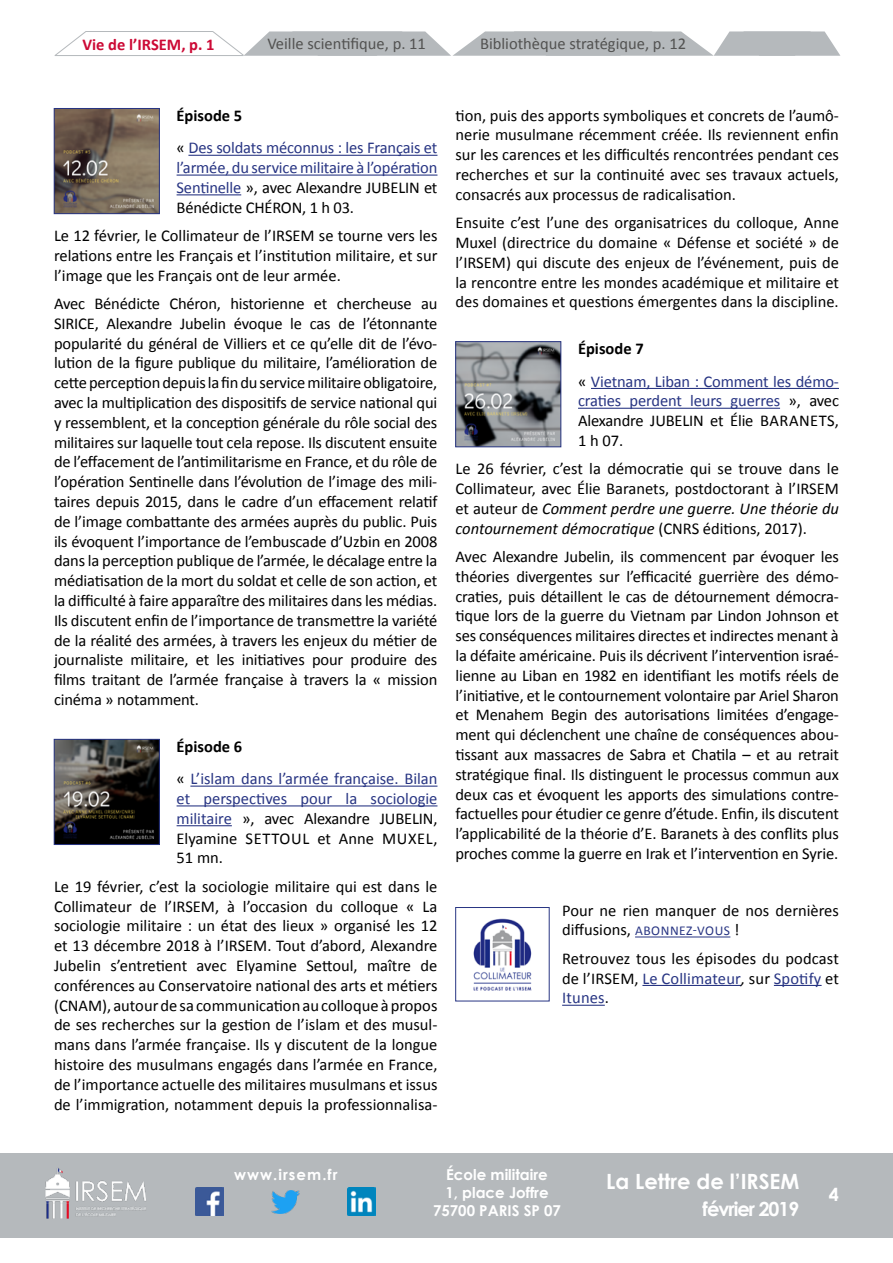
<style>
.page{position:relative;width:893px;height:1263px;background:#fff}
.page>*{position:absolute;margin:0;border:0;box-sizing:border-box;transform-origin:0 0}
.t1{font:700 21px "Century Gothic";color:#fff}
.t2{font:700 19.5px "Century Gothic";letter-spacing:-.05em;color:#fff}
.t3{font:700 18px "Century Gothic";color:#fff}
.t4{font:16.5px/19.8px "Calibri";color:#000;text-align:justify}
.t5{font:16.5px/32.5px "Calibri";letter-spacing:-.01em;color:#283583}
.t6{font:16.5px "Calibri";color:#525251}
.t7{font:700 16.5px "Calibri";color:#cc0935}
.t8{font:700 15px/18px "Century Gothic";color:#fff;text-align:center}
.t9{font:700 15px "Century Gothic";letter-spacing:.07em;color:#fff}
.s1{font-weight:700;color:#000}
.s2{color:#000}
.s3{color:#283583}
.s4{font-style:italic}
.s5{font-size:13.5px;color:#283583}
</style>
<div class="page">
<svg style="left:278px;top:1237px;width:20px;height:1px"></svg>
<svg style="left:54px;top:31px;width:32px;height:25px"></svg>
<hr style="left:55px;top:55px;width:189px;height:1px;background:#b5b9bc">
<hr style="left:86px;top:31px;width:127px;height:1px;background:#b5b9bc">
<svg style="left:213px;top:31px;width:628px;height:25px"></svg>
<div style="left:0;top:1152px;width:893px;height:85px;background:#b5b9bc"></div>
<img style="left:45px;top:1168px;width:101px;height:51px">
<img style="left:196px;top:1188px;width:28px;height:28px">
<img style="left:272px;top:1190px;width:28px;height:23px">
<img style="left:348px;top:1188px;width:28px;height:28px">
<hr style="left:188px;top:155px;width:249px;height:1px;background:#283583">
<hr style="left:177px;top:175px;width:260px;height:1px;background:#283583">
<hr style="left:177px;top:194px;width:64px;height:1px;background:#283583">
<hr style="left:190px;top:785px;width:247px;height:2px;background:#283583">
<hr style="left:177px;top:805px;width:260px;height:1px;background:#283583">
<hr style="left:177px;top:825px;width:55px;height:1px;background:#283583">
<img style="left:56px;top:110px;width:102px;height:102px">
<div style="left:54px;top:108px;width:106px;height:106px;border:1px solid #283583"></div>
<img style="left:56px;top:741px;width:102px;height:102px">
<div style="left:54px;top:739px;width:106px;height:106px;border:1px solid #283583"></div>
<hr style="left:591px;top:388px;width:248px;height:1px;background:#283583">
<hr style="left:578px;top:408px;width:202px;height:1px;background:#283583">
<hr style="left:635px;top:936px;width:95px;height:1px;background:#283583">
<hr style="left:642px;top:985px;width:99px;height:1px;background:#283583">
<hr style="left:774px;top:985px;width:48px;height:1px;background:#283583">
<hr style="left:562px;top:1005px;width:43px;height:1px;background:#283583">
<img style="left:457px;top:343px;width:102px;height:102px">
<div style="left:455px;top:341px;width:106px;height:106px;border:1px solid #283583"></div>
<img style="left:473px;top:918px;width:59px;height:73px">
<div style="left:455px;top:907px;width:94px;height:94px;border:1px solid #283583"></div>
<p class="t7" style="left:82px;top:34px;width:134px">Vie de l’IRSEM, p. 1</p>
<p class="t6" style="left:267px;top:33px;width:160px">Veille scientifique, p. 11</p>
<p class="t6" style="left:480px;top:33px;width:208px">Bibliothèque stratégique, p. 12</p>
<p class="t5" style="left:177px;top:99px;width:262px"><span class="s1">Épisode 5<br></span><span class="s2">«</span> Des soldats méconnus : les Français et</p>
<p class="t5" style="left:177px;top:158px;width:262px;line-height:19.8px;text-align:justify">l’armée, du service militaire à l’opération Sentinelle <span class="s2">», avec Alexandre JUBELIN et Bénédicte CHÉRON, 1 h 03.</span></p>
<p class="t4" style="left:54px;top:226px;width:385px">Le 12 février, le Collimateur de l’IRSEM se tourne vers les relations entre les Français et l’institution militaire, et sur l’image que les Français ont de leur armée.</p>
<p class="t4" style="left:54px;top:294px;width:385px">Avec Bénédicte Chéron, historienne et chercheuse au SIRICE, Alexandre Jubelin évoque le cas de l’étonnante popularité du général de Villiers et ce qu’elle dit de l’évo&shy;lution de la figure publique du militaire, l’amélioration de cette perception depuis la fin du service militaire obligatoire, avec la multiplication des dispositifs de service national qui y ressemblent, et la conception générale du rôle social des militaires sur laquelle tout cela repose. Ils discutent ensuite de l’effacement de l’antimilitarisme en France, et du rôle de l’opération Sentinelle dans l’évolution de l’image des mili&shy;taires depuis 2015, dans le cadre d’un effacement relatif de l’image combattante des armées auprès du public. Puis ils évoquent l’importance de l’embuscade d’Uzbin en 2008 dans la perception publique de l’armée, le décalage entre la médiatisation de la mort du soldat et celle de son action, et la difficulté à faire apparaître des militaires dans les médias.<br>Ils discutent enfin de l’importance de transmettre la variété de la réalité des armées, à travers les enjeux du métier de journaliste militaire, et les initiatives pour produire des films traitant de l’armée française à travers la « mission cinéma » notamment.</p>
<p class="t5" style="left:177px;top:730px;width:262px"><span class="s1">Épisode 6<br></span><span class="s2">«</span> L’islam dans l’armée française. Bilan</p>
<p class="t4" style="left:177px;top:789px;width:262px"><span class="s3">et perspectives pour la sociologie militaire</span> », avec Alexandre JUBELIN, Elyamine SETTOUL et Anne MUXEL, 51 mn.</p>
<p class="t4" style="left:54px;top:876px;width:385px">Le 19 février, c’est la sociologie militaire qui est dans le Collimateur de l’IRSEM, à l’occasion du colloque « La sociologie militaire : un état des lieux » organisé les 12 et 13 décembre 2018 à l’IRSEM. Tout d’abord, Alexandre Jubelin s’entretient avec Elyamine Settoul, maître de conférences au Conservatoire national des arts et métiers (CNAM), autour de sa communication au colloque à propos de ses recherches sur la gestion de l’islam et des musul&shy;mans dans l’armée française. Ils y discutent de la longue histoire des musulmans engagés dans l’armée en France, de l’importance actuelle des militaires musulmans et issus de l’immigration, notamment depuis la professionnalisa-</p>
<p class="t4" style="left:455px;top:105px;width:385px">tion, puis des apports symboliques et concrets de l’aumô&shy;nerie musulmane récemment créée. Ils reviennent enfin sur les carences et les difficultés rencontrées pendant ces recherches et sur la continuité avec ses travaux actuels, consacrés aux processus de radicalisation.</p>
<p class="t4" style="left:455px;top:213px;width:385px">Ensuite c’est l’une des organisatrices du colloque, Anne Muxel (directrice du domaine « Défense et société » de l’IRSEM) qui discute des enjeux de l’événement, puis de la rencontre entre les mondes académique et militaire et des domaines et questions émergentes dans la discipline.</p>
<p class="t5" style="left:578px;top:332px;width:262px"><span class="s1">Épisode 7<br></span><span class="s2">«</span> Vietnam, Liban : Comment les démo-</p>
<p class="t4" style="left:578px;top:391px;width:262px"><span class="s3">craties perdent leurs guerres</span> », avec Alexandre JUBELIN et Élie BARANETS, 1 h 07.</p>
<p class="t4" style="left:455px;top:459px;width:385px">Le 26 février, c’est la démocratie qui se trouve dans le Collimateur, avec Élie Baranets, postdoctorant à l’IRSEM et auteur de <span class="s4">Comment perdre une guerre. Une théorie du contournement démocratique</span> (CNRS éditions, 2017).</p>
<p class="t4" style="left:455px;top:547px;width:385px">Avec Alexandre Jubelin, ils commencent par évoquer les théories divergentes sur l’efficacité guerrière des démo&shy;craties, puis détaillent le cas de détournement démocra&shy;tique lors de la guerre du Vietnam par Lindon Johnson et ses conséquences militaires directes et indirectes menant à la défaite américaine. Puis ils décrivent l’intervention israé&shy;lienne au Liban en 1982 en identifiant les motifs réels de l’initiative, et le contournement volontaire par Ariel Sharon et Menahem Begin des autorisations limitées d’engage&shy;ment qui déclenchent une chaîne de conséquences abou&shy;tissant aux massacres de Sabra et Chatila – et au retrait stratégique final. Ils distinguent le processus commun aux deux cas et évoquent les apports des simulations contre&shy;factuelles pour étudier ce genre d’étude. Enfin, ils discutent l’applicabilité de la théorie d’E. Baranets à des conflits plus proches comme la guerre en Irak et l’intervention en Syrie.</p>
<p class="t4" style="left:562px;top:900px;width:278px">Pour ne rien manquer de nos dernières diffusions, <span class="s5">ABONNEZ-VOUS</span> !</p>
<p class="t4" style="left:562px;top:948px;width:278px">Retrouvez tous les épisodes du podcast de l’IRSEM, <span class="s3">Le Collimateur</span><span class="s4">,</span> sur <span class="s3">Spotify</span> et <span class="s3">Itunes</span>.</p>
<p class="t9" style="left:234px;top:1163px;width:105px">www.irsem.fr</p>
<p class="t8" style="left:433px;top:1165px;width:129px">École militaire<br>1, place Joffre<br>75700 PARIS SP 07</p>
<p class="t1" style="left:606px;top:1165px;width:195px">La Lettre de l’IRSEM</p>
<p class="t2" style="left:702px;top:1194px;width:98px">février 2019</p>
<p class="t3" style="left:829px;top:1181px;width:12px">4</p>
</div>
